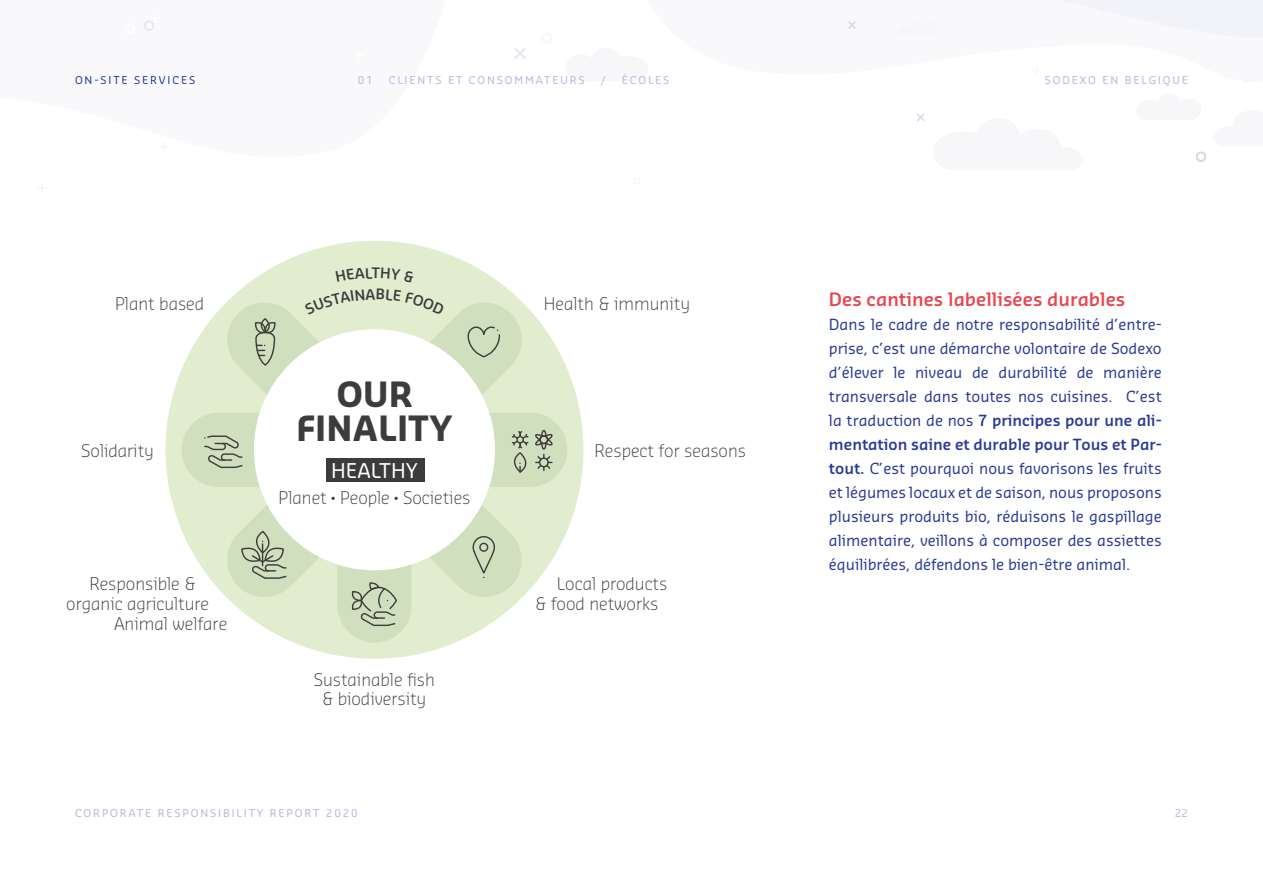
<style>
.page{position:relative;width:1263px;height:893px;background:#fff}
.page>*{position:absolute;margin:0;border:0;box-sizing:border-box;transform-origin:0 0}
.t1{font:700 34.05px/34px "Sansa Pro";color:#3c3c3b;text-align:center}
.t2{font:19.8px "Sansa Pro";color:#fff}
.t3{font:600 18px "Sansa Pro";color:#ea444e}
.t4{font:300 16.95px/19.8px "Sansa Pro";color:#3c3c3b;text-align:center}
.t5{font:15px/24px "Sansa Pro";color:#283897;text-align:justify}
.t6{font:10.5px "Sansa Pro";letter-spacing:.18em;color:#b4b9db}
.t7{font:10.5px "Sansa Pro";letter-spacing:.18em;color:#283897}
.s1{font-weight:600}
</style>
<div class="page">
<svg style="left:1196px;top:151px;width:10px;height:11px"></svg>
<svg style="left:144px;top:20px;width:10px;height:11px"></svg>
<div style="left:1062px;top:0;width:201px;height:37px;background:#f2f2f9"></div>
<svg style="left:917px;top:114px;width:7px;height:7px"></svg>
<svg style="left:848px;top:21px;width:8px;height:8px"></svg>
<svg style="left:514px;top:48px;width:12px;height:11px"></svg>
<div style="left:165px;top:241px;width:418px;height:418px;background:#e2edd0;border-radius:50%"></div>
<svg style="left:182px;top:289px;width:385px;height:354px"></svg>
<p class="t6" style="left:358px;top:73px;width:17px">01</p>
<p class="t6" style="left:389px;top:73px;width:197px">CLIENTS ET CONSOMMATEURS</p>
<p class="t6" style="left:601px;top:73px;width:7px">/</p>
<p class="t6" style="left:622px;top:73px;width:49px">ÉCOLES</p>
<p class="t7" style="left:75px;top:73px;width:122px">ON-SITE SERVICES</p>
<p class="t6" style="left:1045px;top:73px;width:145px">SODEXO EN BELGIQUE</p>
<p class="t4" style="left:115px;top:293px;width:91px">Plant based</p>
<p class="t4" style="left:81px;top:440px;width:74px">Solidarity</p>
<h1 class="t1" style="left:296px;top:376px;width:158px">OUR<br>FINALITY</h1>
<h2 class="t2" style="left:331px;top:458px;width:88px">HEALTHY</h2>
<p class="t4" style="left:278px;top:487px;width:193px">Planet <sup>•</sup> People <sup>•</sup> Societies</p>
<p class="t4" style="left:544px;top:293px;width:148px">Health &amp; immunity</p>
<p class="t4" style="left:595px;top:440px;width:153px">Respect for seasons</p>
<p class="t3" style="left:829px;top:287px;width:298px">Des cantines labellisées durables</p>
<p class="t5" style="left:829px;top:312px;width:334px">Dans le cadre de notre responsabilité d’entre&shy;prise, c’est une démarche volontaire de Sodexo d’élever le niveau de durabilité de manière transversale dans toutes nos cuisines. C’est la traduction de nos <span class="s1">7 principes pour une ali&shy;mentation saine et durable pour Tous et Par&shy;tout.</span> C’est pourquoi nous favorisons les fruits et légumes locaux et de saison, nous proposons plusieurs produits bio, réduisons le gaspillage alimentaire, veillons à composer des assiettes équilibrées, défendons le bien-être animal.</p>
<p class="t4" style="left:89px;top:574px;width:108px">Responsible &amp;</p>
<p class="t4" style="left:66px;top:593px;width:144px">organic agriculture</p>
<p class="t4" style="left:114px;top:613px;width:115px">Animal welfare</p>
<p class="t4" style="left:535px;top:574px;width:134px;text-align:left;text-indent:22px">Local products &amp; food networks</p>
<p class="t4" style="left:314px;top:669px;width:123px">Sustainable fish &amp; biodiversity</p>
<p class="t6" style="left:75px;top:806px;width:284px">CORPORATE RESPONSIBILITY REPORT 2020</p>
<p class="t6" style="left:1175px;top:806px;width:15px">22</p>
</div>
